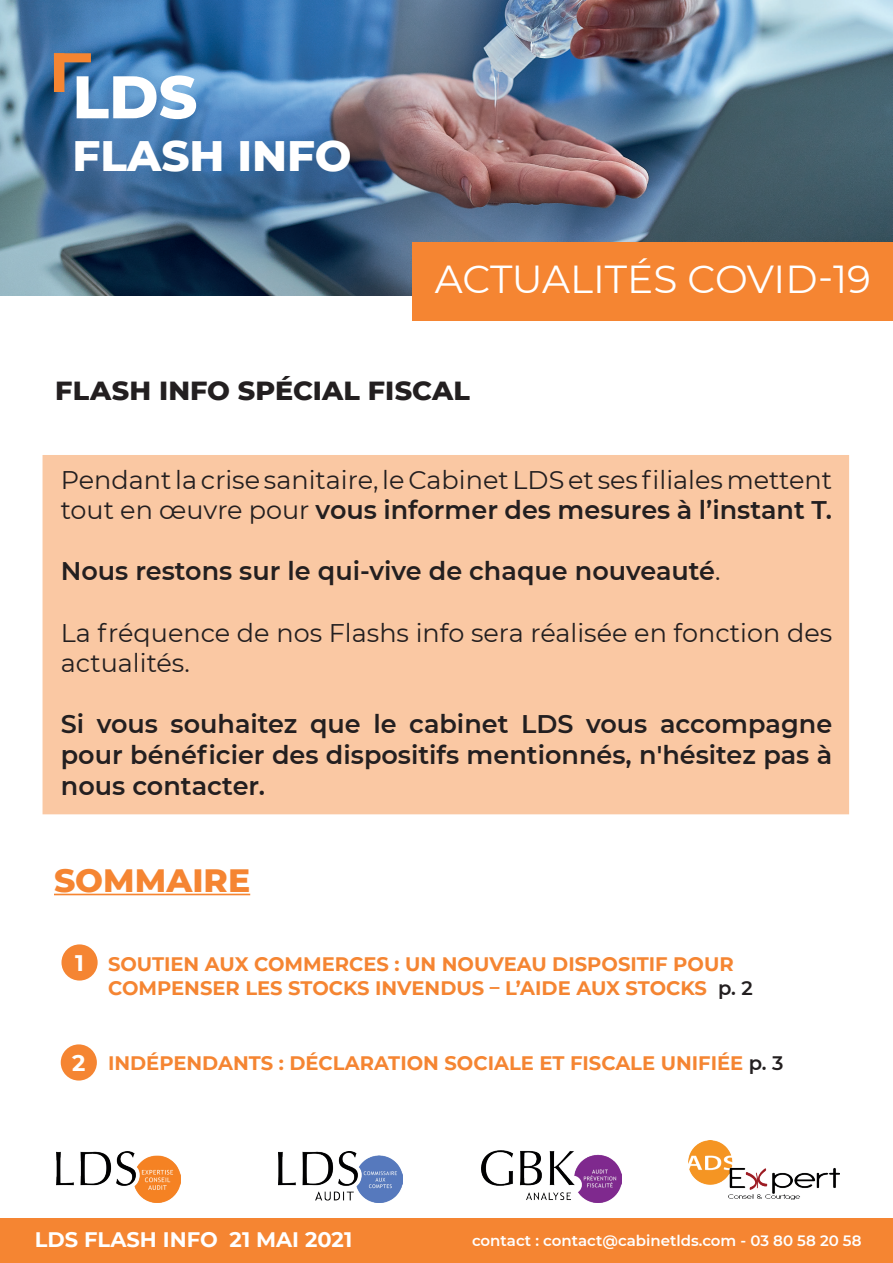
<style>
.page{position:relative;width:893px;height:1263px;background:#fff}
.page>*{position:absolute;margin:0;border:0;box-sizing:border-box;transform-origin:0 0}
.t1{font:800 60px "Montserrat";color:#fff}
.t2{font:800 43.5px "Montserrat";color:#fff}
.t3{font:39px "Montserrat";letter-spacing:-.005em;color:#fff}
.t4{font:800 33px "Montserrat";color:#f58532}
.t5{font:800 26.7px "Montserrat";letter-spacing:.005em;color:#231f20}
.t6{font:25.5px/30.6px "Montserrat";color:#231f20}
.t7{font:600 25.5px/30.6px "Montserrat";color:#231f20;text-align:justify}
.t8{font:700 22.5px "Montserrat";color:#fff}
.t9{font:700 21px "Montserrat";color:#fff}
.t10{font:700 19.5px/23.4px "Montserrat";color:#f58532}
.t11{font:600 15px "Montserrat";color:#fff}
.s1{font-weight:600}
.s2{font-weight:400}
.s3{font-weight:600;color:#231f20}
</style>
<div class="page">
<div style="left:0;top:1218px;width:893px;height:45px;background:#f58532"></div>
<img style="left:56px;top:1151px;width:125px;height:51px">
<img style="left:278px;top:1151px;width:124px;height:51px">
<img style="left:688px;top:1141px;width:151px;height:58px">
<img style="left:0;top:1px;width:892px;height:295px">
<div style="left:412px;top:242px;width:481px;height:79px;background:#f58532"></div>
<div style="left:54px;top:53px;width:37px;height:9px;background:#f58532;border:2px solid #f58532"></div>
<div style="left:54px;top:53px;width:10px;height:39px;background:#f58532"></div>
<img style="left:482px;top:1150px;width:140px;height:52px">
<div style="left:43px;top:455px;width:806px;height:359px;background:#fac8a3"></div>
<hr style="left:54px;top:894px;width:196px;height:1px;background:#f58532">
<div style="left:61px;top:944px;width:37px;height:36px;background:#f58532;border-radius:50%"></div>
<div style="left:61px;top:1044px;width:36px;height:36px;background:#f58532;border-radius:50%"></div>
<h1 class="t1" style="left:72px;top:53px;width:126px">LDS</h1>
<h2 class="t2" style="left:72px;top:123px;width:281px">FLASH INFO</h2>
<h3 class="t3" style="left:435px;top:252px;width:438px">ACTUALITÉS COVID-19</h3>
<p class="t5" style="left:55px;top:371px;width:416px">FLASH INFO SPÉCIAL FISCAL</p>
<p class="t6" style="left:61px;top:463px;width:773px">Pendant la crise sanitaire, le Cabinet LDS et ses filiales mettent tout en œuvre pour <span class="s1">vous informer des mesures à l’instant T.</span></p>
<p class="t7" style="left:61px;top:555px;width:661px">Nous restons sur le qui-vive de chaque nouveauté<span class="s2">.</span></p>
<p class="t6" style="left:61px;top:616px;width:773px">La fréquence de nos Flashs info sera réalisée en fonction des actualités.</p>
<p class="t7" style="left:61px;top:708px;width:773px">Si vous souhaitez que le cabinet LDS vous accompagne pour bénéficier des dispositifs mentionnés, n'hésitez pas à nous contacter.</p>
<p class="t4" style="left:54px;top:856px;width:198px">SOMMAIRE</p>
<p class="t8" style="left:75px;top:946px;width:10px">1</p>
<p class="t8" style="left:72px;top:1046px;width:15px">2</p>
<p class="t10" style="left:108px;top:952px;width:646px">SOUTIEN AUX COMMERCES : UN NOUVEAU DISPOSITIF POUR<br>COMPENSER LES STOCKS INVENDUS – L’AIDE AUX STOCKS <span class="s3">p. 2</span></p>
<p class="t10" style="left:108px;top:1051px;width:677px">INDÉPENDANTS : DÉCLARATION SOCIALE ET FISCALE UNIFIÉE <span class="s3">p. 3</span></p>
<p class="t9" style="left:35px;top:1224px;width:319px">LDS FLASH INFO 21 MAI 2021</p>
<p class="t11" style="left:472px;top:1230px;width:391px">contact : contact@cabinetlds.com - 03 80 58 20 58</p>
</div>
